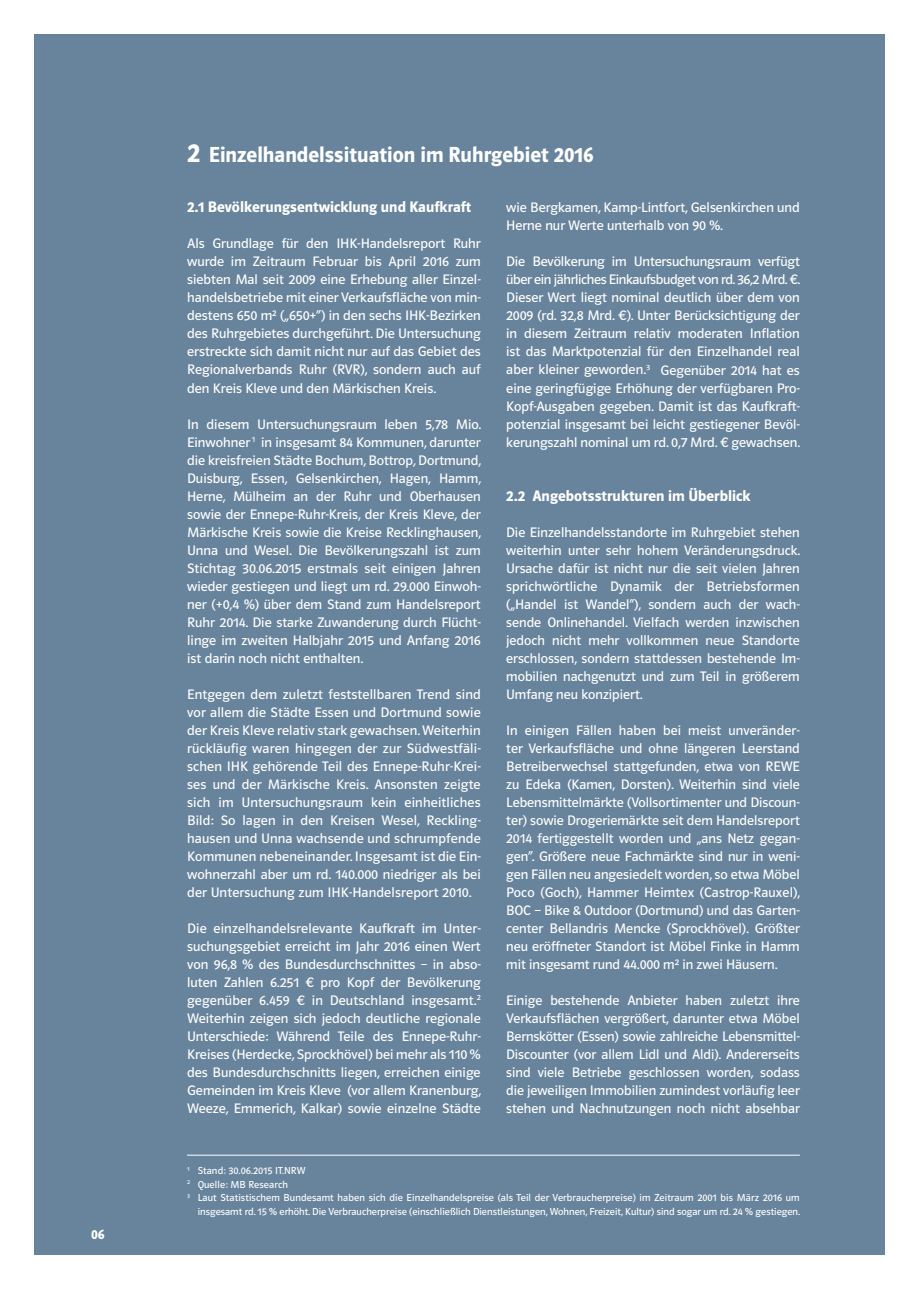
<style>
.page{position:relative;width:919px;height:1289px;background:#fff}
.page>*{position:absolute;margin:0;border:0;box-sizing:border-box;transform-origin:0 0}
.t1{font:22.5px "Polo 11 K Hfett";color:#fff}
.t2{font:15.75px "Polo 11 K Hfett";color:#fff}
.t3{font:14.25px/18px "Polo 11 K Buch";color:#fff;text-align:justify}
.t4{font:14.25px "Polo 11 K Hfett";color:#fff}
.t5{font:10.5px "Polo 11 K Buch";letter-spacing:.01em;color:#fff}
.s1{font-size:28.5px}
</style>
<div class="page">
<div style="left:34px;top:34px;width:850px;height:1220px;background:#68849c"></div>
<hr style="left:187px;top:1154px;width:612px;height:1px;background:#fff">
<p class="t4" style="left:91px;top:1226px;width:15px">06</p>
<h1 class="t1" style="left:187px;top:143px;width:408px"><span class="s1">2</span> Einzelhandelssituation im Ruhrgebiet 2016</h1>
<p class="t2" style="left:187px;top:199px;width:286px">2.1 Bevölkerungsentwicklung und Kaufkraft</p>
<p class="t3" style="left:187px;top:235px;width:295px">Als Grundlage für den IHK-Handelsreport Ruhr wurde im Zeitraum Februar bis April 2016 zum siebten Mal seit 2009 eine Erhebung aller Einzel&shy;handelsbetriebe mit einer Verkaufsfläche von min&shy;destens 650 m² („650+“) in den sechs IHK-Bezirken des Ruhrgebietes durchgeführt. Die Untersuchung erstreckte sich damit nicht nur auf das Gebiet des Regionalverbands Ruhr (RVR), sondern auch auf den Kreis Kleve und den Märkischen Kreis.</p>
<p class="t3" style="left:187px;top:415px;width:296px">In diesem Untersuchungsraum leben 5,78 Mio.<br>Einwohner <sup>1</sup> in insgesamt 84 Kommunen, darunter die kreisfreien Städte Bochum, Bottrop,Dortmund, Duisburg, Essen, Gelsenkirchen, Hagen, Hamm, Herne, Mülheim an der Ruhr und Oberhausen sowie der Ennepe-Ruhr-Kreis, der Kreis Kleve, der Märkische Kreis sowie die Kreise Recklinghausen, Unna und Wesel. Die Bevölkerungszahl ist zum Stichtag 30.06.2015 erstmals seit einigen Jahren wieder gestiegen und liegt um rd. 29.000 Einwoh&shy;ner (+0,4 %) über dem Stand zum Handelsreport Ruhr 2014. Die starke Zuwanderung durch Flücht&shy;linge im zweiten Halbjahr 2015 und Anfang 2016 ist darin noch nicht enthalten.</p>
<p class="t3" style="left:187px;top:685px;width:295px">Entgegen dem zuletzt feststellbaren Trend sind vor allem die Städte Essen und Dortmund sowie der Kreis Kleve relativ stark gewachsen.Weiterhin rückläufig waren hingegen der zur Südwestfäli&shy;schen IHK gehörende Teil des Ennepe-Ruhr-Krei&shy;ses und der Märkische Kreis. Ansonsten zeigte sich im Untersuchungsraum kein einheitliches Bild: So lagen in den Kreisen Wesel, Reckling&shy;hausen und Unna wachsende und schrumpfende Kommunen nebeneinander. Insgesamt ist die Ein&shy;wohnerzahl aber um rd. 140.000 niedriger als bei der Untersuchung zum IHK-Handelsreport 2010.</p>
<p class="t3" style="left:187px;top:919px;width:295px">Die einzelhandelsrelevante Kaufkraft im Unter&shy;suchungsgebiet erreicht im Jahr 2016 einen Wert von 96,8 % des Bundesdurchschnittes – in abso&shy;luten Zahlen 6.251 € pro Kopf der Bevölkerung gegenüber 6.459 € in Deutschland insgesamt.<sup>2<br></sup>Weiterhin zeigen sich jedoch deutliche regionale Unterschiede: Während Teile des Ennepe-Ruhr-Kreises (Herdecke, Sprockhövel) bei mehr als 110 % des Bundesdurchschnitts liegen, erreichen einige Gemeinden im Kreis Kleve (vor allem Kranenburg, Weeze, Emmerich, Kalkar) sowie einzelne Städte</p>
<p class="t3" style="left:506px;top:199px;width:295px">wie Bergkamen, Kamp-Lintfort, Gelsenkirchen und<br>Herne nur Werte unterhalb von 90 %.</p>
<p class="t3" style="left:506px;top:253px;width:296px">Die Bevölkerung im Untersuchungsraum verfügt über ein jährliches Einkaufsbudget von rd. 36,2 Mrd.€.<br>Dieser Wert liegt nominal deutlich über dem von 2009 (rd. 32,8 Mrd. €). Unter Berücksichtigung der in diesem Zeitraum relativ moderaten Inflation ist das Marktpotenzial für den Einzelhandel real aber kleiner geworden.<sup>3</sup> Gegenüber 2014 hat es eine geringfügige Erhöhung der verfügbaren Pro-Kopf-Ausgaben gegeben. Damit ist das Kaufkraft&shy;potenzial insgesamt bei leicht gestiegener Bevöl&shy;kerungszahl nominal um rd. 0,7 Mrd. € gewachsen.</p>
<p class="t2" style="left:506px;top:487px;width:245px">2.2 Angebotsstrukturen im Überblick</p>
<p class="t3" style="left:506px;top:523px;width:296px">Die Einzelhandelsstandorte im Ruhrgebiet stehen weiterhin unter sehr hohem Veränderungsdruck.<br>Ursache dafür ist nicht nur die seit vielen Jahren sprichwörtliche Dynamik der Betriebsformen („Handel ist Wandel“), sondern auch der wach&shy;sende Onlinehandel. Vielfach werden inzwischen jedoch nicht mehr vollkommen neue Standorte erschlossen, sondern stattdessen bestehende Im&shy;mobilien nachgenutzt und zum Teil in größerem Umfang neu konzipiert.</p>
<p class="t3" style="left:506px;top:721px;width:295px">In einigen Fällen haben bei meist unveränder&shy;ter Verkaufsfläche und ohne längeren Leerstand Betreiberwechsel stattgefunden, etwa von REWE zu Edeka (Kamen, Dorsten). Weiterhin sind viele Lebensmittelmärkte (Vollsortimenter und Discoun&shy;ter) sowie Drogeriemärkte seit dem Handelsreport 2014 fertiggestellt worden und „ans Netz gegan&shy;gen“. Größere neue Fachmärkte sind nur in weni&shy;gen Fällen neu angesiedelt worden, so etwa Möbel Poco (Goch), Hammer Heimtex (Castrop-Rauxel), BOC – Bike &amp; Outdoor (Dortmund) und das Garten&shy;center Bellandris Mencke (Sprockhövel). Größter neu eröffneter Standort ist Möbel Finke in Hamm mit insgesamt rund 44.000 m² in zwei Häusern.</p>
<p class="t3" style="left:506px;top:991px;width:295px">Einige bestehende Anbieter haben zuletzt ihre Verkaufsflächen vergrößert, darunter etwa Möbel Bernskötter (Essen) sowie zahlreiche Lebensmittel-Discounter (vor allem Lidl und Aldi). Andererseits sind viele Betriebe geschlossen worden, sodass die jeweiligen Immobilien zumindest vorläufig leer stehen und Nachnutzungen noch nicht absehbar</p>
<p class="t5" style="left:187px;top:1164px;width:120px"><sup>1</sup> Stand: 30.06.2015 IT.NRW</p>
<p class="t5" style="left:187px;top:1178px;width:102px"><sup>2</sup> Quelle: MB Research</p>
<p class="t5" style="left:187px;top:1191px;width:614px"><sup>3</sup> Laut Statistischem Bundesamt haben sich die Einzelhandelspreise (als Teil der Verbraucherpreise) im Zeitraum 2001 bis März 2016 um</p>
<p class="t5" style="left:198px;top:1205px;width:604px">insgesamt rd. 15 % erhöht. Die Verbraucherpreise (einschließlich Dienstleistungen, Wohnen, Freizeit, Kultur) sind sogar um rd. 24 % gestiegen.</p>
</div>
